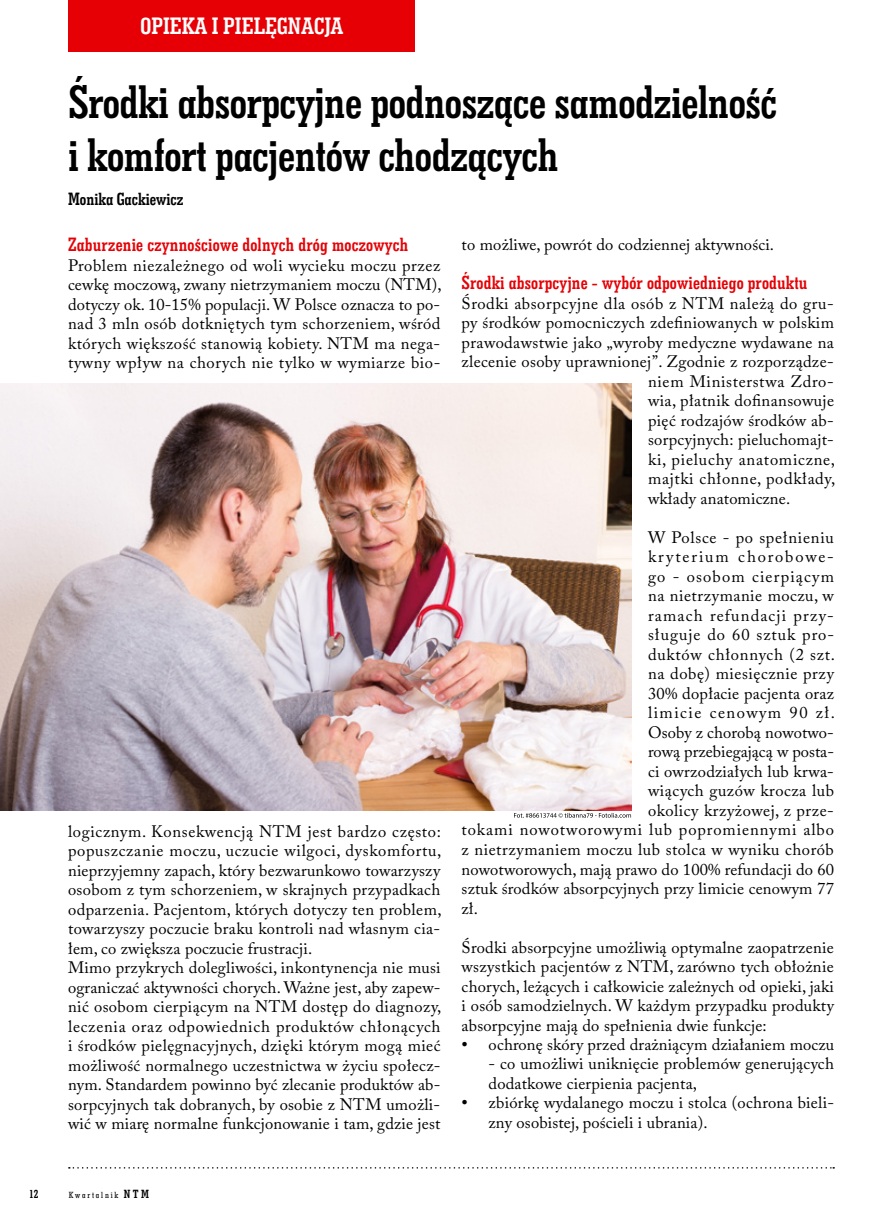
<style>
.page{position:relative;width:885px;height:1225px;background:#fff}
.page>*{position:absolute;margin:0;border:0;box-sizing:border-box;transform-origin:0 0}
.t1{font:48px/52.5px "Geo Slab 703 Bd Cn EU Normal";letter-spacing:-.01em;color:#000}
.t2{font:24px "Geo Slab 703 Bd Cn EU Normal";color:#fff}
.t3{font:19.5px "Geo Slab 703 Bd Cn EU Normal";letter-spacing:.01em;color:#e60005}
.t4{font:18px "Geo Slab 703 Bd Cn EU Normal";color:#000}
.t5{font:16.5px/19.5px "Adobe Caslon Pro";letter-spacing:.02em;color:#000}
.t6{font:16.5px "Adobe Caslon Pro";letter-spacing:.045em;color:#000}
.t7{font:16.5px "Adobe Caslon Pro";letter-spacing:.06em;color:#000}
.t8{font:16.5px "Adobe Caslon Pro";letter-spacing:.04em;color:#000}
.t9{font:16.5px "Adobe Caslon Pro";letter-spacing:.07em;color:#000}
.t10{font:16.5px "Adobe Caslon Pro";color:#000}
.t11{font:16.5px "Adobe Caslon Pro";letter-spacing:.11em;color:#000}
.t12{font:16.5px "Adobe Caslon Pro";letter-spacing:.09em;color:#000}
.t13{font:12px "Geo Slab 703 Bd Cn EU Normal";color:#000}
.t14{font:9px "Geo Slab 703 Md Cn EU Normal";letter-spacing:.2em;color:#000}
.s1{font-family:"Times New Roman";font-size:18px}
.s2{font-family:"Geo Slab 703 Bd Cn EU Normal";font-size:12px}
</style>
<div class="page">
<svg style="left:69px;top:1167px;width:765px;height:1px"></svg>
<div style="left:68px;top:0;width:347px;height:51px;background:#e60005"></div>
<img style="left:0;top:384px;width:631px;height:427px">
<svg style="left:514px;top:813px;width:117px;height:4px"></svg>
<h2 class="t2" style="left:141px;top:11px;width:204px">OPIEKA I PIELĘGNACJA</h2>
<h1 class="t1" style="left:68px;top:75px;width:710px">Środki absorpcyjne podnoszące samodzielność i komfort pacjentów chodzących</h1>
<p class="t4" style="left:68px;top:187px;width:117px">Monika Gackiewicz</p>
<p class="t3" style="left:68px;top:232px;width:341px">Zaburzenie czynnościowe dolnych dróg moczowych</p>
<p class="t5" style="left:68px;top:255px;width:375px;text-align:justify">Problem niezależnego od woli wycieku moczu przez cewkę moczową, zwany nietrzymaniem moczu (NTM), dotyczy ok. 10-15% populacji. W Polsce oznacza to po&shy;nad 3 mln osób dotkniętych tym schorzeniem, wśród których większość stanowią kobiety. NTM ma nega&shy;tywny wpływ na chorych nie tylko w wymiarze bio-</p>
<p class="t5" style="left:461px;top:235px;width:314px">to możliwe, powrót do codziennej aktywności.</p>
<p class="t3" style="left:461px;top:270px;width:347px">Środki absorpcyjne - wybór odpowiedniego produktu</p>
<p class="t5" style="left:461px;top:293px;width:373px">Środki absorpcyjne dla osób z NTM należą do gru-</p>
<p class="t5" style="left:461px;top:313px;width:374px">py środków pomocniczych zdefiniowanych w polskim</p>
<p class="t5" style="left:461px;top:332px;width:374px">prawodawstwie jako „wyroby medyczne wydawane na</p>
<p class="t5" style="left:461px;top:352px;width:373px">zlecenie osoby uprawnionej”. Zgodnie z rozporządze-</p>
<p class="t8" style="left:648px;top:371px;width:187px">niem Ministerstwa Zdro-</p>
<p class="t5" style="left:648px;top:391px;width:187px">wia, płatnik dofinansowuje</p>
<p class="t5" style="left:648px;top:410px;width:187px">pięć rodzajów środków ab-</p>
<p class="t5" style="left:648px;top:430px;width:187px">sorpcyjnych: pieluchomajt-</p>
<p class="t6" style="left:648px;top:449px;width:188px">ki, pieluchy anatomiczne,</p>
<p class="t8" style="left:648px;top:469px;width:188px">majtki chłonne, podkłady,</p>
<p class="t5" style="left:648px;top:488px;width:143px">wkłady anatomiczne.</p>
<p class="t6" style="left:648px;top:527px;width:187px">W Polsce - po spełnieniu</p>
<p class="t11" style="left:648px;top:547px;width:187px">kryterium chorobowe-</p>
<p class="t9" style="left:648px;top:566px;width:187px">go - osobom cierpiącym</p>
<p class="t5" style="left:648px;top:586px;width:187px">na nietrzymanie moczu, w</p>
<p class="t9" style="left:648px;top:605px;width:187px">ramach refundacji przy-</p>
<p class="t7" style="left:648px;top:625px;width:187px">sługuje do 60 sztuk pro-</p>
<p class="t6" style="left:648px;top:644px;width:188px">duktów chłonnych (2 szt.</p>
<p class="t5" style="left:648px;top:664px;width:187px">na dobę) miesięcznie przy</p>
<p class="t5" style="left:648px;top:683px;width:187px">30% dopłacie pacjenta oraz</p>
<p class="t12" style="left:648px;top:703px;width:188px">limicie cenowym 90 zł.</p>
<p class="t5" style="left:648px;top:722px;width:187px">Osoby z chorobą nowotwo-</p>
<p class="t10" style="left:648px;top:742px;width:187px">rową przebiegającą w posta-</p>
<p class="t5" style="left:648px;top:761px;width:187px">ci owrzodziałych lub krwa-</p>
<p class="t5" style="left:648px;top:781px;width:187px">wiących guzów krocza lub</p>
<p class="t5" style="left:648px;top:800px;width:187px">okolicy krzyżowej, z prze-</p>
<p class="t7" style="left:461px;top:820px;width:374px">tokami nowotworowymi lub popromiennymi albo</p>
<p class="t5" style="left:461px;top:839px;width:373px">z nietrzymaniem moczu lub stolca w wyniku chorób</p>
<p class="t5" style="left:461px;top:859px;width:374px">nowotworowych, mają prawo do 100% refundacji do 60</p>
<p class="t5" style="left:461px;top:878px;width:374px">sztuk środków absorpcyjnych przy limicie cenowym 77</p>
<p class="t5" style="left:461px;top:898px;width:18px">zł.</p>
<p class="t5" style="left:461px;top:937px;width:374px;text-align:justify">Środki absorpcyjne umożliwią optymalne zaopatrzenie wszystkich pacjentów z NTM, zarówno tych obłożnie chorych, leżących i całkowicie zależnych od opieki, jaki i osób samodzielnych. W każdym przypadku produkty absorpcyjne mają do spełnienia dwie funkcje:</p>
<p class="t5" style="left:461px;top:1034px;width:374px"><span class="s1">•</span> ochronę skóry przed drażniącym działaniem moczu</p>
<p class="t5" style="left:488px;top:1054px;width:347px">- co umożliwi uniknięcie problemów generujących dodatkowe cierpienia pacjenta,</p>
<p class="t5" style="left:488px;top:1093px;width:347px;text-indent:-27px"><span class="s1">•</span> zbiórkę wydalanego moczu i stolca (ochrona bieli&shy;zny osobistej, pościeli i ubrania).</p>
<p class="t5" style="left:68px;top:821px;width:375px">logicznym. Konsekwencją NTM jest bardzo często: popuszczanie moczu, uczucie wilgoci, dyskomfortu, nieprzyjemny zapach, który bezwarunkowo towarzyszy osobom z tym schorzeniem, w skrajnych przypadkach odparzenia. Pacjentom, których dotyczy ten problem, towarzyszy poczucie braku kontroli nad własnym cia&shy;łem, co zwiększa poczucie frustracji.<br>Mimo przykrych dolegliwości, inkontynencja nie musi ograniczać aktywności chorych. Ważne jest, aby zapew&shy;nić osobom cierpiącym na NTM dostęp do diagnozy, leczenia oraz odpowiednich produktów chłonących i środków pielęgnacyjnych, dzięki którym mogą mieć możliwość normalnego uczestnictwa w życiu społecz&shy;nym. Standardem powinno być zlecanie produktów ab&shy;sorpcyjnych tak dobranych, by osobie z NTM umożli&shy;wić w miarę normalne funkcjonowanie i tam, gdzie jest</p>
<p class="t13" style="left:29px;top:1186px;width:11px">12</p>
<p class="t14" style="left:69px;top:1189px;width:82px">Kwartalnik <span class="s2">NTM</span></p>
</div>
